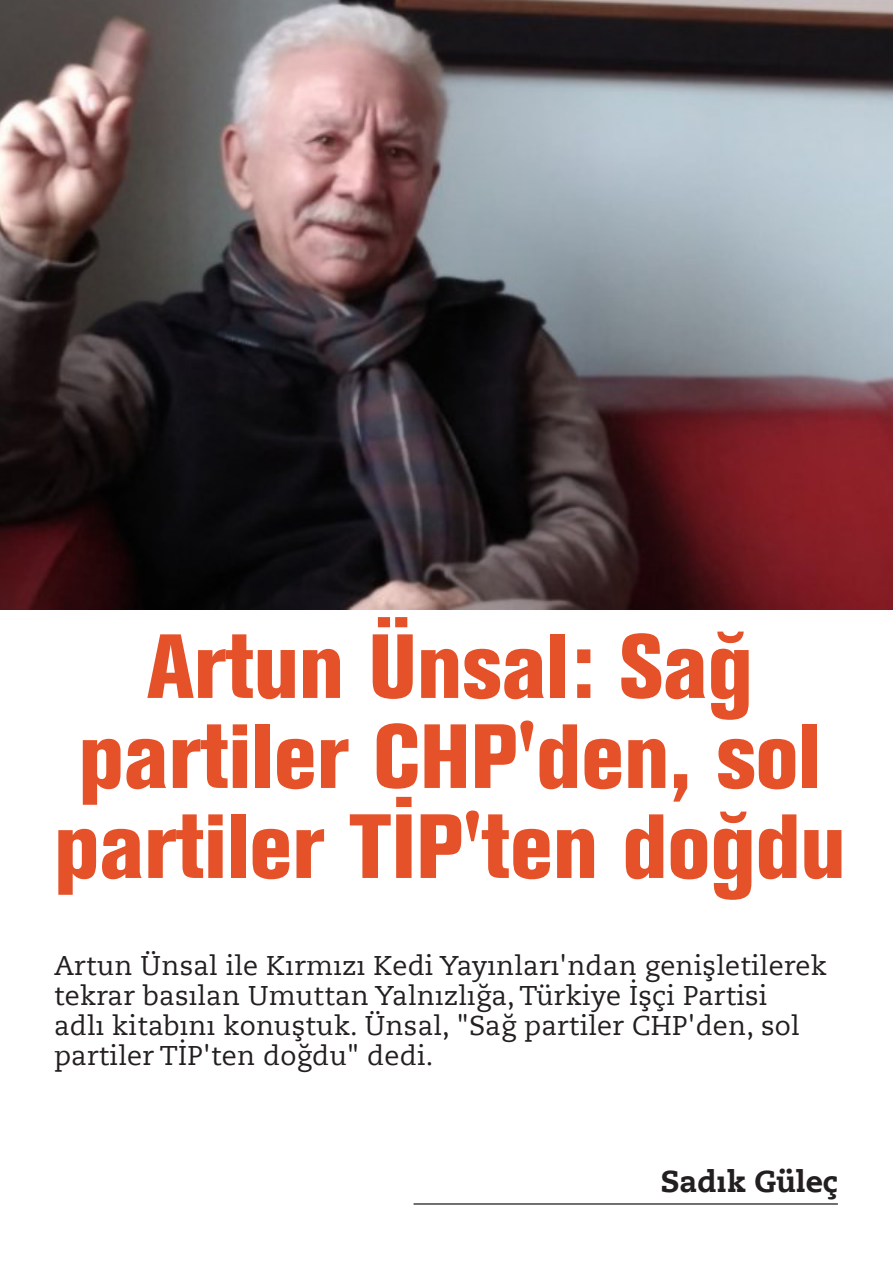
<style>
.page{position:relative;width:893px;height:1263px;background:#fff}
.page>*{position:absolute;margin:0;border:0;box-sizing:border-box;transform-origin:0 0}
.BASLIK{font:90px/90px "Akzidenz Grotesk BE Extracondense";color:#e55128;text-align:center}
.IMZA{font:700 30px "Caecilia LT Std Roman";color:#231f20}
.GIRIS{font:27px/30px "Caecilia LT Std Roman";letter-spacing:.01em;color:#231f20}
</style>
<div class="page">
<img style="left:0;top:0;width:893px;height:609px">
<hr style="left:414px;top:1203px;width:424px;height:1px;background:#231f20">
<p class="BASLIK" style="left:54px;top:622px;width:793px">Artun Ünsal: Sağ partiler CHP'den, sol partiler TİP'ten doğdu</p>
<p class="GIRIS" style="left:54px;top:950px;width:774px">Artun Ünsal ile Kırmızı Kedi Yayınları'ndan genişletilerek tekrar basılan Umuttan Yalnızlığa, Türkiye İşçi Partisi<br>adlı kitabını konuştuk. Ünsal, "Sağ partiler CHP'den, sol partiler TİP'ten doğdu" dedi.</p>
<p class="IMZA" style="left:661px;top:1162px;width:179px">Sadık Güleç</p>
</div>
